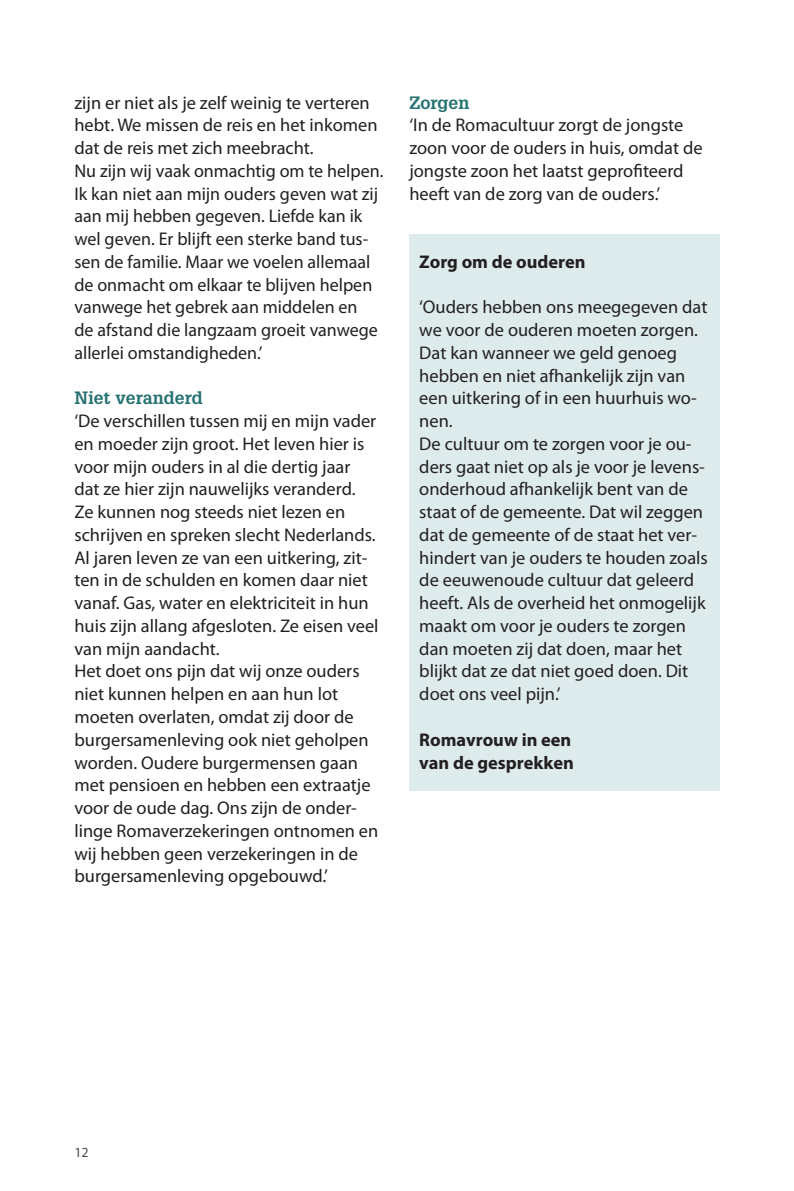
<style>
.page{position:relative;width:794px;height:1191px;background:#fff}
.page>*{position:absolute;margin:0;border:0;box-sizing:border-box;transform-origin:0 0}
.t1{font:18.38px/22.8px "Myriad Pro";color:#231f20}
.t2{font:700 18.38px/22.8px "Myriad Pro";color:#231f20}
.t3{font:700 17.5px "Glypha";color:#267172}
.t4{font:14px "Myriad Pro";color:#4b4c4d}
</style>
<div class="page">
<div style="left:409px;top:234px;width:310px;height:557px;background:#deebed"></div>
<p class="t1" style="left:74px;top:91px;width:310px">zijn er niet als je zelf weinig te verteren hebt. We missen de reis en het inkomen dat de reis met zich meebracht.<br>Nu zijn wij vaak onmachtig om te helpen.<br>Ik kan niet aan mijn ouders geven wat zij aan mij hebben gegeven. Liefde kan ik wel geven. Er blijft een sterke band tus&shy;sen de familie. Maar we voelen allemaal de onmacht om elkaar te blijven helpen vanwege het gebrek aan middelen en<br>de afstand die langzaam groeit vanwege allerlei omstandigheden.’</p>
<p class="t3" style="left:74px;top:387px;width:130px">Niet veranderd</p>
<p class="t1" style="left:74px;top:409px;width:306px">‘De verschillen tussen mij en mijn vader en moeder zijn groot. Het leven hier is voor mijn ouders in al die dertig jaar dat ze hier zijn nauwelijks veranderd.<br>Ze kunnen nog steeds niet lezen en schrijven en spreken slecht Nederlands.<br>Al jaren leven ze van een uitkering, zit&shy;ten in de schulden en komen daar niet vanaf. Gas, water en elektriciteit in hun huis zijn allang afgesloten. Ze eisen veel van mijn aandacht.<br>Het doet ons pijn dat wij onze ouders niet kunnen helpen en aan hun lot moeten overlaten, omdat zij door de burgersamenleving ook niet geholpen worden. Oudere burgermensen gaan met pensioen en hebben een extraatje voor de oude dag. Ons zijn de onder&shy;linge Romaverzekeringen ontnomen en wij hebben geen verzekeringen in de burgersamenleving opgebouwd.’</p>
<p class="t3" style="left:409px;top:91px;width:61px">Zorgen</p>
<p class="t1" style="left:409px;top:113px;width:295px">‘In de Romacultuur zorgt de jongste zoon voor de ouders in huis, omdat de jongste zoon het laatst geprofiteerd heeft van de zorg van de ouders.’</p>
<p class="t2" style="left:419px;top:250px;width:168px">Zorg om de ouderen</p>
<p class="t1" style="left:419px;top:295px;width:290px">‘Ouders hebben ons meegegeven dat we voor de ouderen moeten zorgen.<br>Dat kan wanneer we geld genoeg hebben en niet afhankelijk zijn van een uitkering of in een huurhuis wo&shy;nen.<br>De cultuur om te zorgen voor je ou&shy;ders gaat niet op als je voor je levens&shy;onderhoud afhankelijk bent van de staat of de gemeente. Dat wil zeggen dat de gemeente of de staat het ver&shy;hindert van je ouders te houden zoals de eeuwenoude cultuur dat geleerd heeft. Als de overheid het onmogelijk maakt om voor je ouders te zorgen dan moeten zij dat doen, maar het blijkt dat ze dat niet goed doen. Dit doet ons veel pijn.’</p>
<p class="t2" style="left:419px;top:727px;width:156px">Romavrouw in een van de gesprekken</p>
<p class="t4" style="left:74px;top:1143px;width:16px">12</p>
</div>
